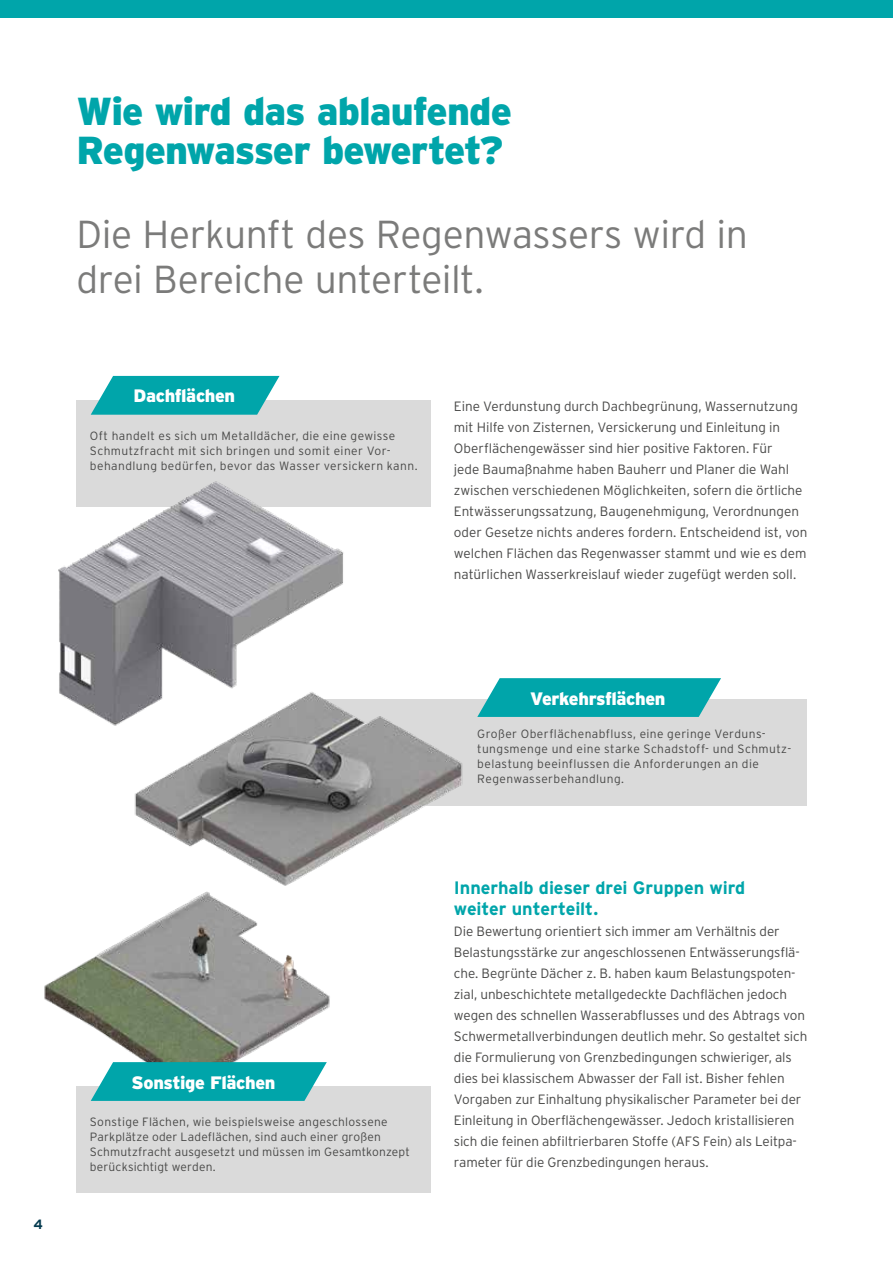
<style>
.page{position:relative;width:893px;height:1263px;background:#fff}
.page>*{position:absolute;margin:0;border:0;box-sizing:border-box;transform-origin:0 0}
.t1{font:300 39px/45px "Interstate";letter-spacing:-.01em;color:#7b7b7a}
.t2{font:900 39px/39px "Interstate";letter-spacing:-.025em;color:#00a5aa}
.t3{font:700 18px/21px "Interstate";letter-spacing:-.005em;color:#00a5aa}
.t4{font:900 18px "Interstate";letter-spacing:-.025em;color:#fff}
.t5{font:300 13.5px/21px "Interstate";letter-spacing:-.005em;color:#494948}
.t6{font:700 13.5px "Interstate";color:#053b4f}
.t7{font:300 12px/15px "Interstate";letter-spacing:.03em;color:#494948}
</style>
<div class="page">
<img style="left:44px;top:938px;width:286px;height:159px">
<div style="left:0;top:0;width:893px;height:17px;background:#00a5aa"></div>
<div style="left:77px;top:400px;width:354px;height:106px;background:#dadada"></div>
<svg style="left:91px;top:376px;width:188px;height:39px;background:#1daeb2"></svg>
<div style="left:315px;top:699px;width:492px;height:106px;background:#dadada"></div>
<svg style="left:477px;top:678px;width:244px;height:39px;background:#17acb0"></svg>
<div style="left:77px;top:1086px;width:354px;height:107px;background:#dadada"></div>
<svg style="left:91px;top:1062px;width:236px;height:39px;background:#17acb0"></svg>
<img style="left:58px;top:480px;width:310px;height:246px">
<img style="left:126px;top:617px;width:345px;height:323px">
<h1 class="t2" style="left:77px;top:91px;width:437px">Wie wird das ablaufende<br>Regenwasser bewertet?</h1>
<h1 class="t1" style="left:77px;top:211px;width:673px">Die Herkunft des Regenwassers wird in drei Bereiche unterteilt.</h1>
<h2 class="t4" style="left:134px;top:386px;width:103px">Dachflächen</h2>
<p class="t7" style="left:90px;top:428px;width:329px">Oft handelt es sich um Metalldächer, die eine gewisse<br>Schmutzfracht mit sich bringen und somit einer Vor&shy;behandlung bedürfen, bevor das Wasser versickern kann.</p>
<p class="t5" style="left:454px;top:396px;width:355px">Eine Verdunstung durch Dachbegrünung, Wassernutzung mit Hilfe von Zisternen, Versickerung und Einleitung in Oberflächengewässer sind hier positive Faktoren. Für<br>jede Baumaßnahme haben Bauherr und Planer die Wahl zwischen verschiedenen Möglichkeiten, sofern die örtliche Entwässerungssatzung, Baugenehmigung, Verordnungen oder Gesetze nichts anderes fordern. Entscheidend ist, von welchen Flächen das Regenwasser stammt und wie es dem natürlichen Wasserkreislauf wieder zugefügt werden soll.</p>
<p class="t6" style="left:34px;top:1217px;width:11px">4</p>
<h2 class="t4" style="left:132px;top:1072px;width:145px">Sonstige Flächen</h2>
<p class="t7" style="left:90px;top:1114px;width:321px">Sonstige Flächen, wie beispielsweise angeschlossene Parkplätze oder Ladeflächen, sind auch einer großen Schmutzfracht ausgesetzt und müssen im Gesamtkonzept berücksichtigt werden.</p>
<h2 class="t4" style="left:530px;top:688px;width:137px">Verkehrsflächen</h2>
<p class="t7" style="left:477px;top:726px;width:315px">Großer Oberflächenabfluss, eine geringe Verduns&shy;tungsmenge und eine starke Schadstoff- und Schmutz&shy;belastung beeinflussen die Anforderungen an die Regenwasserbehandlung.</p>
<h2 class="t3" style="left:454px;top:877px;width:293px">Innerhalb dieser drei Gruppen wird weiter unterteilt.</h2>
<p class="t5" style="left:454px;top:921px;width:355px">Die Bewertung orientiert sich immer am Verhältnis der Belastungsstärke zur angeschlossenen Entwässerungsflä&shy;che. Begrünte Dächer z. B. haben kaum Belastungspoten&shy;zial, unbeschichtete metallgedeckte Dachflächen jedoch wegen des schnellen Wasserabflusses und des Abtrags von Schwermetallverbindungen deutlich mehr. So gestaltet sich die Formulierung von Grenzbedingungen schwieriger, als dies bei klassischem Abwasser der Fall ist. Bisher fehlen Vorgaben zur Einhaltung physikalischer Parameter bei der Einleitung in Oberflächengewässer. Jedoch kristallisieren sich die feinen abfiltrierbaren Stoffe (AFS Fein) als Leitpa&shy;rameter für die Grenzbedingungen heraus.</p>
</div>
